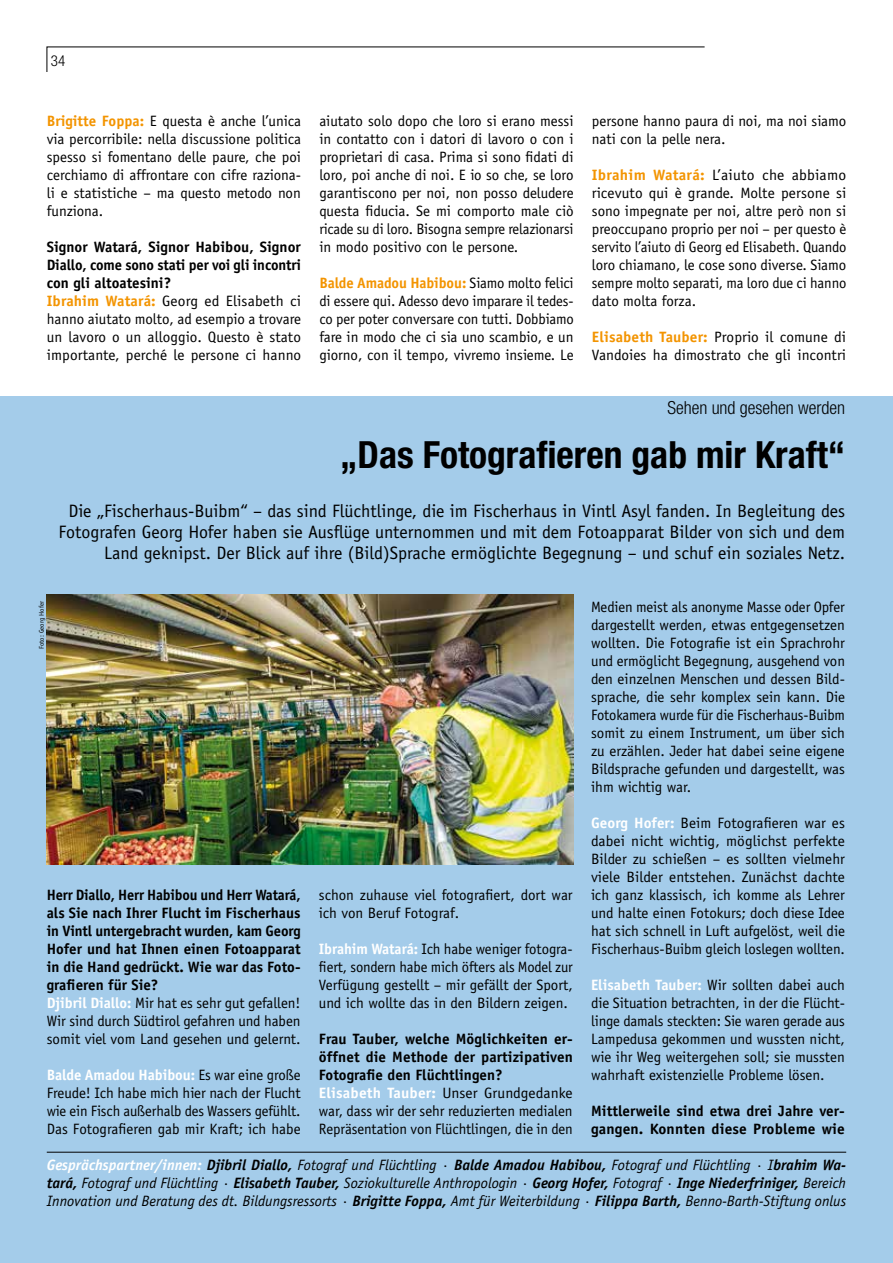
<style>
.page{position:relative;width:893px;height:1263px;background:#fff}
.page>*{position:absolute;margin:0;border:0;box-sizing:border-box;transform-origin:0 0}
.t1{font:700 condensed 37.5px "Helvetica Neue";color:#000}
.t2{font:18px/21px "Officina Sans";color:#000;text-align:right}
.t3{font:300 condensed 18px "Helvetica Neue";color:#000}
.t4{font:15px/18px "Officina Sans";color:#000;text-align:justify}
.t5{font:italic 15px/18px "Officina Sans";color:#000;text-align:justify}
.t6{font:700 15px/18px "Officina Sans";color:#000;scale:.96 1}
.t7{font:700 15px/18px "Officina Sans";color:#000}
.t8{font:15px/18px "Officina Sans";color:#000;text-align:justify;scale:1.04 1}
.t9{font:300 condensed 15px "Helvetica Neue";color:#000}
.t10{font:6.75px "Officina Sans";color:#000}
.s1{font-weight:700;color:#f39400}
.s2{font-weight:700}
.s3{color:#fff}
.s4{font-weight:400}
.s5{font-weight:700;color:#fff}
</style>
<div class="page">
<div style="left:0;top:396px;width:893px;height:867px;background:#a4ccea"></div>
<hr style="left:47px;top:1152px;width:799px;height:1px;background:#000">
<img style="left:47px;top:594px;width:527px;height:270px">
<svg style="left:47px;top:47px;width:658px;height:25px"></svg>
<p class="t9" style="left:51px;top:52px;width:16px">34</p>
<p class="t4" style="left:47px;top:112px;width:256px"><span class="s1">Brigitte Foppa:</span> E questa è anche l’unica via percorribile: nella discussione politica spesso si fomentano delle paure, che poi cerchiamo di affrontare con cifre raziona&shy;li e statistiche – ma questo metodo non funziona.</p>
<p class="t4" style="left:47px;top:238px;width:256px;text-align:left"><span class="s2">Signor Watará, Signor Habibou, Signor Diallo, come sono stati per voi gli incontri con gli altoatesini?<br></span><span class="s1">Ibrahim Watará:</span> Georg ed Elisabeth ci hanno aiutato molto, ad esempio a trovare un lavoro o un alloggio. Questo è stato importante, perché le persone ci hanno</p>
<p class="t4" style="left:319px;top:112px;width:256px">aiutato solo dopo che loro si erano messi in contatto con i datori di lavoro o con i proprietari di casa. Prima si sono fidati di loro, poi anche di noi. E io so che, se loro garantiscono per noi, non posso deludere questa fiducia. Se mi comporto male ciò ricade su di loro. Bisogna sempre relazionarsi in modo positivo con le persone.</p>
<p class="t4" style="left:319px;top:274px;width:256px"><span class="s1">Balde Amadou Habibou:</span> Siamo molto felici di essere qui. Adesso devo imparare il tedes&shy;co per poter conversare con tutti. Dobbiamo fare in modo che ci sia uno scambio, e un giorno, con il tempo, vivremo insieme. Le</p>
<p class="t4" style="left:592px;top:112px;width:256px">persone hanno paura di noi, ma noi siamo nati con la pelle nera.</p>
<p class="t8" style="left:592px;top:166px;width:246px"><span class="s1">Ibrahim Watará:</span> L’aiuto che abbiamo ricevuto qui è grande. Molte persone si sono impegnate per noi, altre però non si preoccupano proprio per noi – per questo è servito l’aiuto di Georg ed Elisabeth. Quando loro chiamano, le cose sono diverse. Siamo sempre molto separati, ma loro due ci hanno dato molta forza.</p>
<p class="t4" style="left:592px;top:328px;width:256px"><span class="s1">Elisabeth Tauber:</span> Proprio il comune di<br>Vandoies ha dimostrato che gli incontri</p>
<p class="t3" style="left:667px;top:397px;width:179px">Sehen und gesehen werden</p>
<h1 class="t1" style="left:340px;top:432px;width:507px">„Das Fotografieren gab mir Kraft“</h1>
<p class="t2" style="left:59px;top:500px;width:788px">Die „Fischerhaus-Buibm“ – das sind Flüchtlinge, die im Fischerhaus in Vintl Asyl fanden. In Begleitung des<br>Fotografen Georg Hofer haben sie Ausflüge unternommen und mit dem Fotoapparat Bilder von sich und dem<br>Land geknipst. Der Blick auf ihre (Bild)Sprache ermöglichte Begegnung – und schuf ein soziales Netz.</p>
<p class="t10" style="left:38px;top:649px;width:50px;rotate:-90deg">Foto: Georg Hofer</p>
<p class="t6" style="left:47px;top:886px;width:266px">Herr Diallo, Herr Habibou und Herr Watará, als Sie nach Ihrer Flucht im Fischerhaus in Vintl untergebracht wurden, kam Georg Hofer und hat Ihnen einen Fotoapparat in die Hand gedrückt. Wie war das Foto&shy;grafieren für Sie?<br><span class="s3">Djibril Diallo:</span> <span class="s4">Mir hat es sehr gut gefallen!<br>Wir sind durch Südtirol gefahren und haben somit viel vom Land gesehen und gelernt.</span></p>
<p class="t4" style="left:47px;top:1066px;width:255px"><span class="s5">Balde Amadou Habibou:</span> Es war eine große Freude! Ich habe mich hier nach der Flucht wie ein Fisch außerhalb des Wassers gefühlt.<br>Das Fotografieren gab mir Kraft; ich habe</p>
<p class="t4" style="left:319px;top:886px;width:255px">schon zuhause viel fotografiert, dort war ich von Beruf Fotograf.</p>
<p class="t4" style="left:319px;top:940px;width:255px"><span class="s5">Ibrahim Watará:</span> Ich habe weniger fotogra&shy;fiert, sondern habe mich öfters als Model zur Verfügung gestellt – mir gefällt der Sport, und ich wollte das in den Bildern zeigen.</p>
<p class="t7" style="left:319px;top:1030px;width:255px">Frau Tauber, welche Möglichkeiten er&shy;öffnet die Methode der partizipativen Fotografie den Flüchtlingen?<br><span class="s3">Elisabeth Tauber:</span> <span class="s4">Unser Grundgedanke war, dass wir der sehr reduzierten medialen Repräsentation von Flüchtlingen, die in den</span></p>
<p class="t4" style="left:591px;top:598px;width:256px">Medien meist als anonyme Masse oder Opfer dargestellt werden, etwas entgegensetzen wollten. Die Fotografie ist ein Sprachrohr und ermöglicht Begegnung, ausgehend von den einzelnen Menschen und dessen Bild&shy;sprache, die sehr komplex sein kann. Die Fotokamera wurde für die Fischerhaus-Buibm somit zu einem Instrument, um über sich zu erzählen. Jeder hat dabei seine eigene Bildsprache gefunden und dargestellt, was ihm wichtig war.</p>
<p class="t4" style="left:591px;top:814px;width:255px"><span class="s5">Georg Hofer:</span> Beim Fotografieren war es dabei nicht wichtig, möglichst perfekte Bilder zu schießen – es sollten vielmehr viele Bilder entstehen. Zunächst dachte ich ganz klassisch, ich komme als Lehrer und halte einen Fotokurs; doch diese Idee hat sich schnell in Luft aufgelöst, weil die Fischerhaus-Buibm gleich loslegen wollten.</p>
<p class="t4" style="left:591px;top:976px;width:255px"><span class="s5">Elisabeth Tauber:</span> Wir sollten dabei auch die Situation betrachten, in der die Flücht&shy;linge damals steckten: Sie waren gerade aus Lampedusa gekommen und wussten nicht, wie ihr Weg weitergehen soll; sie mussten wahrhaft existenzielle Probleme lösen.</p>
<p class="t7" style="left:591px;top:1102px;width:255px">Mittlerweile sind etwa drei Jahre ver&shy;gangen. Konnten diese Probleme wie</p>
<p class="t5" style="left:47px;top:1156px;width:801px"><span class="s5">Gesprächspartner/innen:</span> <span class="s2">Djibril Diallo,</span> Fotograf und Flüchtling · <span class="s2">Balde Amadou Habibou,</span> Fotograf und Flüchtling · I<span class="s2">brahim Wa&shy;tará,</span> Fotograf und Flüchtling · <span class="s2">Elisabeth Tauber,</span> Soziokulturelle Anthropologin · <span class="s2">Georg Hofer,</span> Fotograf · <span class="s2">Inge Niederfriniger,</span> Bereich Innovation und Beratung des dt. Bildungsressorts · <span class="s2">Brigitte Foppa,</span> Amt für Weiterbildung · <span class="s2">Filippa Barth,</span> Benno-Barth-Stiftung onlus</p>
</div>
